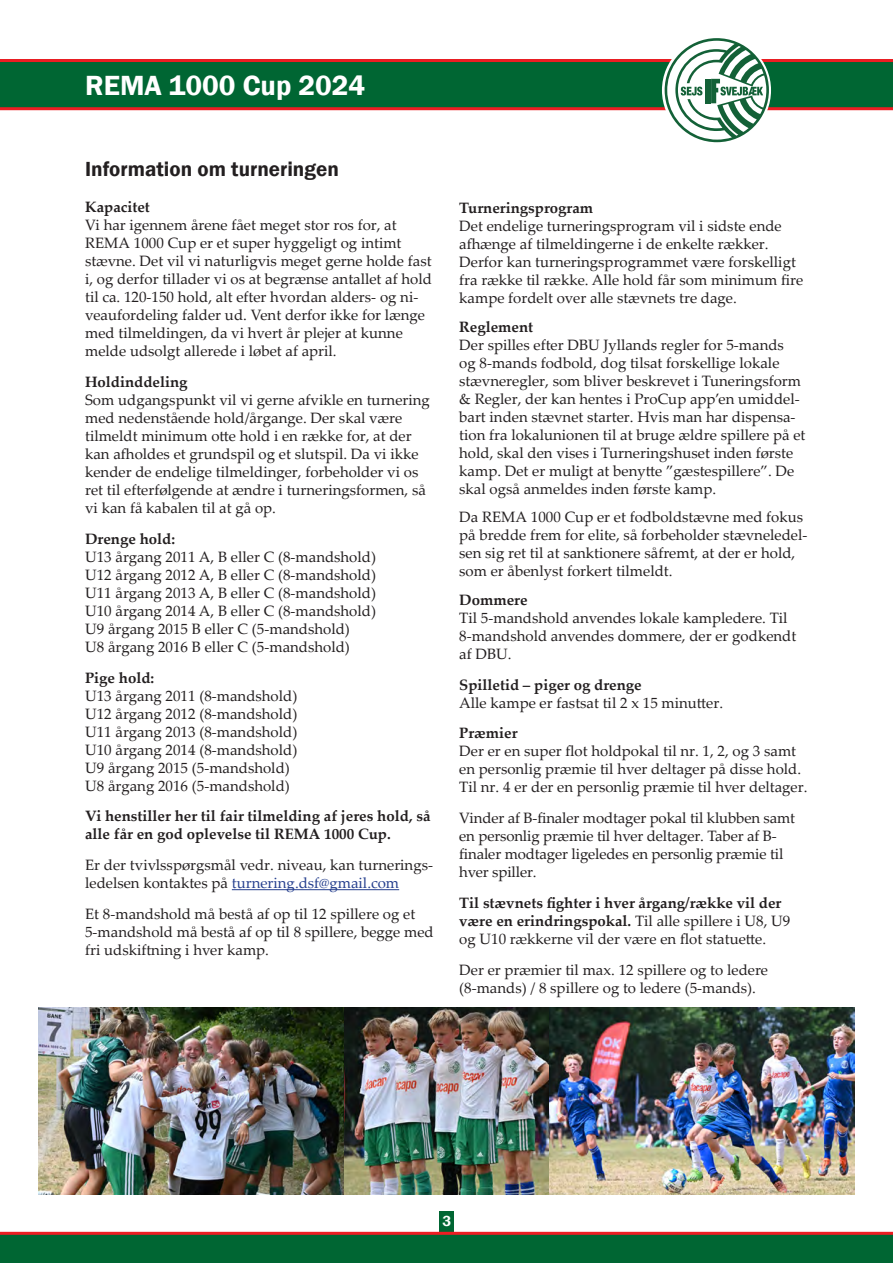
<style>
.page{position:relative;width:893px;height:1263px;background:#fff}
.page>*{position:absolute;margin:0;border:0;box-sizing:border-box;transform-origin:0 0}
.t1{font:600 28.5px "Franklin Gothic";color:#fff}
.t2{font:600 21px "Franklin Gothic";color:#231f20}
.t3{font:15px/18px "Palatino Linotype";color:#231f20}
.t4{font:700 15px/18px "Palatino Linotype";color:#231f20}
.t5{font:600 15px "Franklin Gothic";color:#fff}
.s1{color:#253f8e}
.s2{font-weight:400}
</style>
<div class="page">
<div style="left:0;top:59px;width:893px;height:51px;background:#063"></div>
<hr style="left:0;top:107px;width:893px;height:3px;background:#ee1d23">
<hr style="left:0;top:59px;width:893px;height:3px;background:#ee1d23">
<div style="left:439px;top:1211px;width:15px;height:33px;background:#063"></div>
<div style="left:0;top:1233px;width:893px;height:30px;background:#063"></div>
<hr style="left:0;top:1232px;width:893px;height:3px;background:#ee1d23">
<hr style="left:232px;top:889px;width:167px;height:1px;background:#253f8e">
<svg style="left:664px;top:38px;width:105px;height:104px"></svg>
<img style="left:38px;top:1008px;width:306px;height:187px">
<img style="left:549px;top:1008px;width:306px;height:187px">
<img style="left:344px;top:1008px;width:205px;height:187px">
<p class="t1" style="left:85px;top:68px;width:282px">REMA 1000 Cup 2024</p>
<p class="t2" style="left:85px;top:156px;width:255px">Information om turneringen</p>
<p class="t4" style="left:85px;top:198px;width:66px">Kapacitet</p>
<p class="t3" style="left:85px;top:216px;width:348px">Vi har igennem årene fået meget stor ros for, at REMA 1000 Cup er et super hyggeligt og intimt stævne. Det vil vi naturligvis meget gerne holde fast i, og derfor tillader vi os at begrænse antallet af hold til ca. 120-150 hold, alt efter hvordan alders- og ni&shy;veaufordeling falder ud. Vent derfor ikke for længe med tilmeldingen, da vi hvert år plejer at kunne melde udsolgt allerede i løbet af april.</p>
<p class="t4" style="left:85px;top:372px;width:104px">Holdinddeling</p>
<p class="t3" style="left:85px;top:390px;width:346px">Som udgangspunkt vil vi gerne afvikle en turnering med nedenstående hold/årgange. Der skal være tilmeldt minimum otte hold i en række for, at der kan afholdes et grundspil og et slutspil. Da vi ikke kender de endelige tilmeldinger, forbeholder vi os ret til efterfølgende at ændre i turneringsformen, så vi kan få kabalen til at gå op.</p>
<p class="t4" style="left:85px;top:529px;width:91px">Drenge hold:</p>
<p class="t3" style="left:85px;top:547px;width:292px">U13 årgang 2011 A, B eller C (8-mandshold)</p>
<p class="t3" style="left:85px;top:565px;width:292px">U12 årgang 2012 A, B eller C (8-mandshold)</p>
<p class="t3" style="left:85px;top:583px;width:292px">U11 årgang 2013 A, B eller C (8-mandshold)</p>
<p class="t3" style="left:85px;top:601px;width:292px">U10 årgang 2014 A, B eller C (8-mandshold)</p>
<p class="t3" style="left:85px;top:619px;width:266px">U9 årgang 2015 B eller C (5-mandshold)</p>
<p class="t3" style="left:85px;top:637px;width:266px">U8 årgang 2016 B eller C (5-mandshold)</p>
<p class="t4" style="left:85px;top:668px;width:71px">Pige hold:</p>
<p class="t3" style="left:85px;top:686px;width:214px">U13 årgang 2011 (8-mandshold)</p>
<p class="t3" style="left:85px;top:704px;width:214px">U12 årgang 2012 (8-mandshold)</p>
<p class="t3" style="left:85px;top:722px;width:214px">U11 årgang 2013 (8-mandshold)</p>
<p class="t3" style="left:85px;top:740px;width:214px">U10 årgang 2014 (8-mandshold)<br>U9 årgang 2015 (5-mandshold)<br>U8 årgang 2016 (5-mandshold)</p>
<p class="t4" style="left:85px;top:807px;width:347px">Vi henstiller her til fair tilmelding af jeres hold, så alle får en god oplevelse til REMA 1000 Cup.</p>
<p class="t3" style="left:85px;top:855px;width:349px">Er der tvivlsspørgsmål vedr. niveau, kan turnerings&shy;ledelsen kontaktes på <span class="s1">turnering.dsf@gmail.com</span></p>
<p class="t3" style="left:85px;top:904px;width:350px">Et 8-mandshold må bestå af op til 12 spillere og et<br>5-mandshold må bestå af op til 8 spillere, begge med fri udskiftning i hver kamp.</p>
<p class="t4" style="left:459px;top:198px;width:136px">Turneringsprogram</p>
<p class="t3" style="left:459px;top:216px;width:346px">Det endelige turneringsprogram vil i sidste ende afhænge af tilmeldingerne i de enkelte rækker.<br>Derfor kan turneringsprogrammet være forskelligt fra række til række. Alle hold får som minimum fire kampe fordelt over alle stævnets tre dage.</p>
<p class="t4" style="left:459px;top:317px;width:76px">Reglement</p>
<p class="t3" style="left:459px;top:335px;width:348px">Der spilles efter DBU Jyllands regler for 5-mands<br>og 8-mands fodbold, dog tilsat forskellige lokale stævneregler, som bliver beskrevet i Tuneringsform &amp; Regler, der kan hentes i ProCup app’en umiddel&shy;bart inden stævnet starter. Hvis man har dispensa&shy;tion fra lokalunionen til at bruge ældre spillere på et hold, skal den vises i Turneringshuset inden første kamp. Det er muligt at benytte ”gæstespillere”. De skal også anmeldes inden første kamp.</p>
<p class="t3" style="left:459px;top:507px;width:350px">Da REMA 1000 Cup er et fodboldstævne med fokus på bredde frem for elite, så forbeholder stævneledel&shy;sen sig ret til at sanktionere såfremt, at der er hold, som er åbenlyst forkert tilmeldt.</p>
<p class="t4" style="left:459px;top:590px;width:70px">Dommere</p>
<p class="t3" style="left:459px;top:608px;width:339px">Til 5-mandshold anvendes lokale kampledere. Til<br>8-mandshold anvendes dommere, der er godkendt af DBU.</p>
<p class="t4" style="left:459px;top:675px;width:184px">Spilletid – piger og drenge</p>
<p class="t3" style="left:459px;top:693px;width:265px">Alle kampe er fastsat til 2 x 15 minutter.</p>
<p class="t4" style="left:459px;top:724px;width:60px">Præmier</p>
<p class="t3" style="left:459px;top:742px;width:350px">Der er en super flot holdpokal til nr. 1, 2, og 3 samt en personlig præmie til hver deltager på disse hold.<br>Til nr. 4 er der en personlig præmie til hver deltager.</p>
<p class="t3" style="left:459px;top:808px;width:337px">Vinder af B-finaler modtager pokal til klubben samt en personlig præmie til hver deltager. Taber af B&shy;finaler modtager ligeledes en personlig præmie til hver spiller.</p>
<p class="t4" style="left:459px;top:893px;width:333px">Til stævnets fighter i hver årgang/række vil der være en erindringspokal. <span class="s2">Til alle spillere i U8, U9 og U10 rækkerne vil der være en flot statuette.</span></p>
<p class="t3" style="left:459px;top:960px;width:310px">Der er præmier til max. 12 spillere og to ledere (8-mands) / 8 spillere og to ledere (5-mands).</p>
<p class="t5" style="left:442px;top:1212px;width:10px">3</p>
</div>
